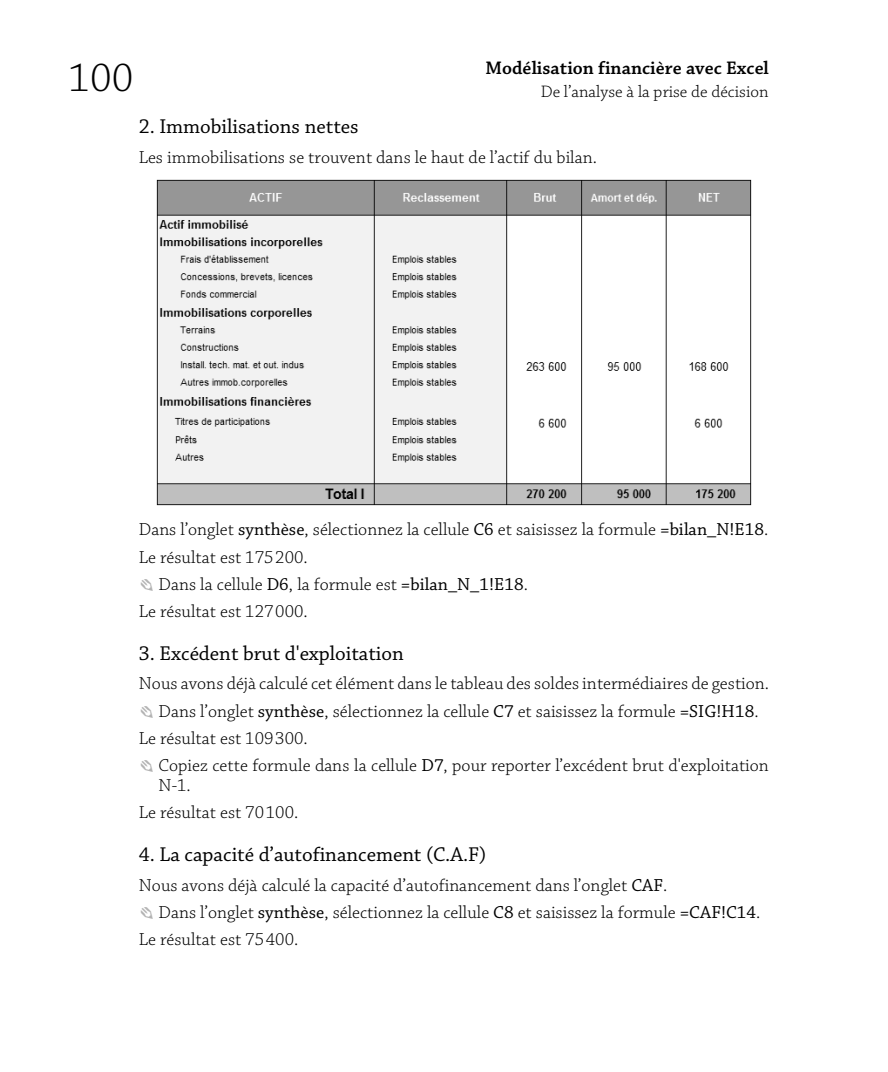
<style>
.page{position:relative;width:888px;height:1072px;background:#fff}
.page>*{position:absolute;margin:0;border:0;box-sizing:border-box;transform-origin:0 0}
.t1{font:300 42px "Chaparral Pro";color:#000}
.t2{font:21px "Chaparral Pro";color:#000}
.t3{font:600 19.07px "Chaparral Pro";color:#000}
.t4{font:300 18.2px/27.1px "Chaparral Pro";color:#000}
.t5{font:300 17.5px "Chaparral Pro";color:#000}
.s1{font-weight:400}
.s2{font-family:"Puce";font-weight:400;font-size:17.5px;color:#b3b3b3}
</style>
<div class="page">
<img style="left:157px;top:180px;width:594px;height:325px">
<h1 class="t1" style="left:69px;top:61px;width:66px">100</h1>
<p class="t3" style="left:485px;top:56px;width:285px">Modélisation financière avec Excel</p>
<p class="t5" style="left:540px;top:85px;width:229px">De l’analyse à la prise de décision</p>
<p class="t2" style="left:139px;top:118px;width:221px">2. Immobilisations nettes</p>
<p class="t4" style="left:139px;top:145px;width:459px">Les immobilisations se trouvent dans le haut de l’actif du bilan.</p>
<p class="t4" style="left:139px;top:517px;width:631px">Dans l’onglet <span class="s1">synthèse</span>, sélectionnez la cellule <span class="s1">C6</span> et saisissez la formule <span class="s1">=bilan_N!E18</span>.<br>Le résultat est 175200.<br><span class="s2">b</span> Dans la cellule <span class="s1">D6</span>, la formule est <span class="s1">=bilan_N_1!E18</span>.<br>Le résultat est 127000.</p>
<p class="t2" style="left:139px;top:645px;width:266px">3. Excédent brut d'exploitation</p>
<p class="t4" style="left:139px;top:671px;width:631px">Nous avons déjà calculé cet élément dans le tableau des soldes intermédiaires de gestion. <span class="s2">b</span> Dans l’onglet <span class="s1">synthèse</span>, sélectionnez la cellule <span class="s1">C7</span> et saisissez la formule <span class="s1">=SIG!H18</span>.<br>Le résultat est 109300.<br><span class="s2">b</span> Copiez cette formule dans la cellule <span class="s1">D7</span>, pour reporter l’excédent brut d'exploitation</p>
<p class="t4" style="left:139px;top:773px;width:161px;text-indent:20px">N-1.<br>Le résultat est 70100.</p>
<p class="t2" style="left:139px;top:846px;width:349px">4. La capacité d’autofinancement (C.A.F)</p>
<p class="t4" style="left:139px;top:873px;width:623px">Nous avons déjà calculé la capacité d’autofinancement dans l’onglet <span class="s1">CAF</span>.<br><span class="s2">b</span> Dans l’onglet <span class="s1">synthèse</span>, sélectionnez la cellule <span class="s1">C8</span> et saisissez la formule <span class="s1">=CAF!C14</span>.<br>Le résultat est 75400.</p>
</div>
